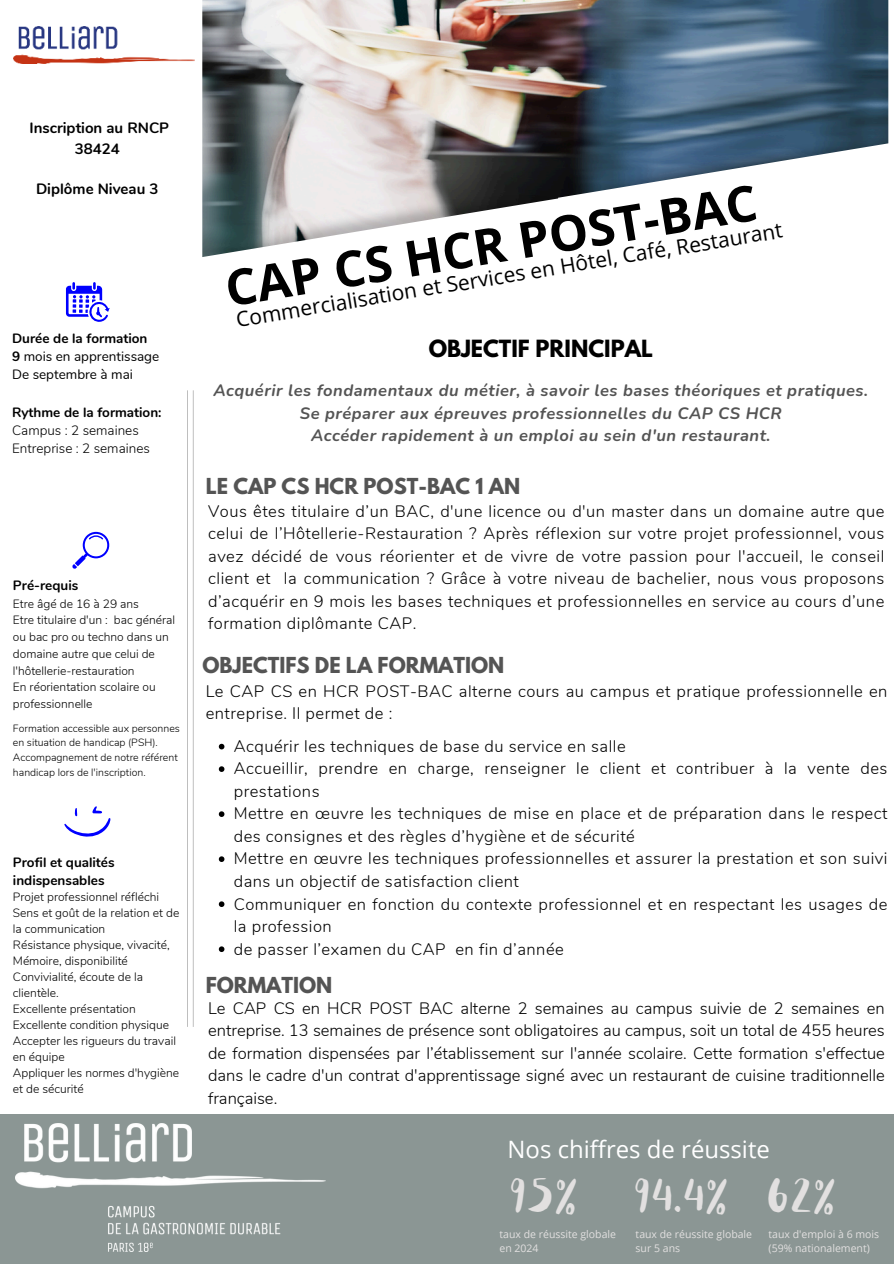
<style>
.page{position:relative;width:894px;height:1264px;background:#fff}
.page>*{position:absolute;margin:0;border:0;box-sizing:border-box;transform-origin:0 0}
.t1{font:700 49.5px "Open Sans";color:#000}
.t2{font:39.15px "Aloja Extended";color:#e2e0e0}
.t3{font:39px "Aloja Extended";color:#e2e0e0}
.t4{font:24px "Open Sans";color:#fff}
.t5{font:21px "Open Sans";color:#000}
.t6{font:700 21px "League Spartan";color:#000}
.t7{font:700 19.5px "League Spartan";color:#545454}
.t8{font:300 16.5px/22.5px "Nunito";letter-spacing:.03em;color:#000;text-align:justify}
.t9{font:italic 700 16.5px/22.5px "Nunito";letter-spacing:.03em;color:#545454;text-align:center}
.t10{font:700 15px/20.2px "Nunito";color:#000;text-align:center}
.t11{font:700 13.5px/18px "Nunito";color:#000}
.t12{font:13.5px/18px "Nunito";color:#000}
.t13{font:300 13.5px/18px "Nunito";color:#000}
.t14{font:300 12px/16px "Nunito";color:#000}
.t15{font:300 10.5px/14.7px "Nunito";color:#000}
.t16{font:10.5px/14px "Open Sans";color:#e2e0e0}
.s1{font-weight:700}
</style>
<div class="page">
<img style="left:202px;top:0;width:686px;height:159px">
<div style="left:0;top:1114px;width:893px;height:149px;background:#8b9694"></div>
<svg style="left:72px;top:532px;width:38px;height:37px"></svg>
<svg style="left:64px;top:806px;width:46px;height:31px"></svg>
<hr style="left:193px;top:390px;width:1px;height:636px;background:#a6a6a6">
<hr style="left:187px;top:390px;width:1px;height:636px;background:#a6a6a6">
<img style="left:545px;top:110px;width:344px;height:49px">
<svg style="left:558px;top:142px;width:331px;height:51px"></svg>
<img style="left:202px;top:159px;width:386px;height:37px">
<svg style="left:202px;top:196px;width:366px;height:61px"></svg>
<img style="left:14px;top:27px;width:180px;height:37px">
<svg style="left:219px;top:743px;width:5px;height:6px"></svg>
<svg style="left:219px;top:766px;width:5px;height:6px"></svg>
<svg style="left:219px;top:811px;width:5px;height:6px"></svg>
<svg style="left:219px;top:856px;width:5px;height:6px"></svg>
<svg style="left:219px;top:901px;width:5px;height:6px"></svg>
<svg style="left:219px;top:946px;width:5px;height:6px"></svg>
<img style="left:16px;top:1123px;width:309px;height:128px">
<svg style="left:66px;top:282px;width:44px;height:40px"></svg>
<p class="t10" style="left:29px;top:117px;width:141px">Inscription au RNCP<br>38424</p>
<p class="t10" style="left:36px;top:178px;width:124px">Diplôme Niveau 3</p>
<p class="t12" style="left:12px;top:328px;width:149px"><span class="s1">Durée de la formation<br>9</span> mois en apprentissage<br>De septembre à mai</p>
<p class="t11" style="left:12px;top:403px;width:151px">Rythme de la formation:</p>
<p class="t13" style="left:12px;top:421px;width:139px">Campus : 2 semaines<br>Entreprise : 2 semaines</p>
<p class="t11" style="left:13px;top:576px;width:67px">Pré-requis</p>
<p class="t14" style="left:13px;top:594px;width:164px;line-height:16.8px">Etre âgé de 16 à 29 ans<br>Etre titulaire d'un : bac général ou bac pro ou techno dans un domaine autre que celui de l'hôtellerie-restauration<br>En réorientation scolaire ou professionnelle</p>
<p class="t15" style="left:13px;top:720px;width:168px">Formation accessible aux personnes en situation de handicap (PSH).<br>Accompagnement de notre référent handicap lors de l'inscription.</p>
<p class="t11" style="left:13px;top:852px;width:103px">Profil et qualités indispensables</p>
<p class="t14" style="left:13px;top:888px;width:168px">Projet professionnel réfléchi<br>Sens et goût de la relation et de la communication<br>Résistance physique, vivacité,<br>Mémoire, disponibilité<br>Convivialité, écoute de la clientèle.<br>Excellente présentation<br>Excellente condition physique<br>Accepter les rigueurs du travail en équipe<br>Appliquer les normes d'hygiène et de sécurité</p>
<h1 class="t1" style="left:220px;top:253px;width:539px;rotate:-9deg">CAP CS HCR POST-BAC</h1>
<p class="t5" style="left:234px;top:304px;width:554px;rotate:-9deg">Commercialisation et Services en Hôtel, Café, Restaurant</p>
<p class="t6" style="left:428px;top:332px;width:226px">OBJECTIF PRINCIPAL</p>
<p class="t9" style="left:213px;top:378px;width:656px">Acquérir les fondamentaux du métier, à savoir les bases théoriques et pratiques.<br>Se préparer aux épreuves professionnelles du CAP CS HCR<br>Accéder rapidement à un emploi au sein d'un restaurant.</p>
<p class="t7" style="left:206px;top:470px;width:316px">LE CAP CS HCR POST-BAC 1 AN</p>
<p class="t8" style="left:208px;top:499px;width:677px">Vous êtes titulaire d’un BAC, d'une licence ou d'un master dans un domaine autre que celui de l’Hôtellerie-Restauration ? Après réflexion sur votre projet professionnel, vous avez décidé de vous réorienter et de vivre de votre passion pour l'accueil, le conseil client et la communication ? Grâce à votre niveau de bachelier, nous vous proposons d’acquérir en 9 mois les bases techniques et professionnelles en service au cours d’une formation diplômante CAP.</p>
<p class="t7" style="left:202px;top:650px;width:303px">OBJECTIFS DE LA FORMATION</p>
<p class="t8" style="left:206px;top:679px;width:683px">Le CAP CS en HCR POST-BAC alterne cours au campus et pratique professionnelle en entreprise. Il permet de :</p>
<p class="t8" style="left:234px;top:734px;width:655px;text-align:left">Acquérir les techniques de base du service en salle<br>Accueillir, prendre en charge, renseigner le client et contribuer à la vente des prestations<br>Mettre en œuvre les techniques de mise en place et de préparation dans le respect des consignes et des règles d’hygiène et de sécurité<br>Mettre en œuvre les techniques professionnelles et assurer la prestation et son suivi dans un objectif de satisfaction client<br>Communiquer en fonction du contexte professionnel et en respectant les usages de la profession<br>de passer l’examen du CAP en fin d’année</p>
<p class="t7" style="left:206px;top:970px;width:128px">FORMATION</p>
<p class="t8" style="left:208px;top:995px;width:678px">Le CAP CS en HCR POST BAC alterne 2 semaines au campus suivie de 2 semaines en entreprise. 13 semaines de présence sont obligatoires au campus, soit un total de 455 heures de formation dispensées par l’établissement sur l'année scolaire. Cette formation s'effectue dans le cadre d'un contrat d'apprentissage signé avec un restaurant de cuisine traditionnelle française.</p>
<h3 class="t4" style="left:507px;top:1132px;width:264px">Nos chiffres de réussite</h3>
<h2 class="t2" style="left:511px;top:1175px;width:71px">95%</h2>
<p class="t16" style="left:499px;top:1227px;width:118px">taux de réussite globale en 2024</p>
<h3 class="t3" style="left:768px;top:1175px;width:71px">62%</h3>
<p class="t16" style="left:768px;top:1227px;width:112px">taux d'emploi à 6 mois (59% nationalement)</p>
<h3 class="t3" style="left:635px;top:1175px;width:97px">94.4%</h3>
<p class="t16" style="left:635px;top:1227px;width:118px">taux de réussite globale sur 5 ans</p>
</div>
